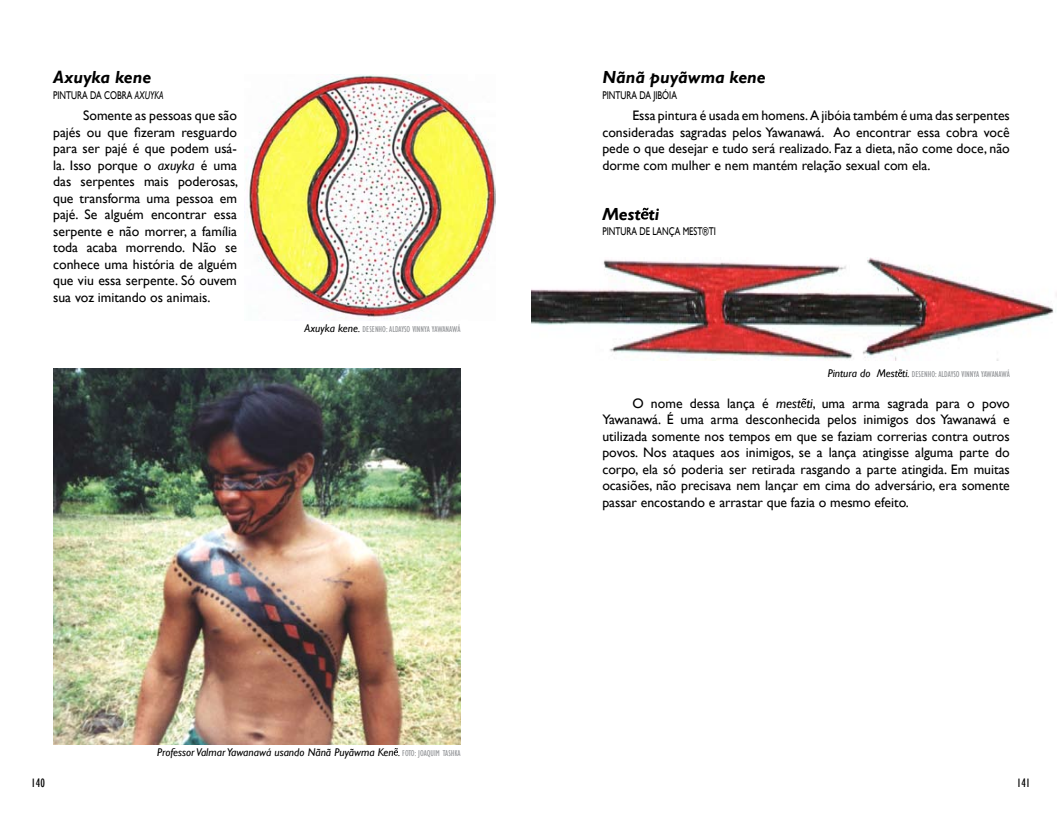
<style>
.page{position:relative;width:1063px;height:815px;background:#fff}
.page>*{position:absolute;margin:0;border:0;box-sizing:border-box;transform-origin:0 0}
.t1{font:italic 700 17.5px "Gill Sans";color:#000}
.t2{font:13.75px/16.5px "Gill Sans";color:#000;text-align:justify}
.t3{font:condensed 12.5px "Gill Sans";color:#000}
.t4{font:italic 11.25px "Gill Sans";color:#000}
.t5{font:11.25px "Gill Sans";color:#000;scale:.75 1}
.t6{font:italic 11.25px "Gill Sans";color:#000;scale:.75 1}
.t7{font:condensed 8.75px "Gill Sans";color:#939598}
.s1{font-style:italic}
.s2{font-style:italic;font-stretch:normal;font-size:11.25px;color:#000}
.s3{font-style:normal;font-stretch:condensed;font-size:8.75px;color:#939598}
</style>
<div class="page">
<svg style="left:641px;top:208px;width:8px;height:12px"></svg>
<img style="left:53px;top:368px;width:408px;height:376px">
<img style="left:244px;top:75px;width:251px;height:244px">
<img style="left:531px;top:257px;width:523px;height:103px">
<svg style="left:801px;top:398px;width:5px;height:10px"></svg>
<svg style="left:898px;top:369px;width:4px;height:8px"></svg>
<svg style="left:394px;top:748px;width:4px;height:8px"></svg>
<p class="t1" style="left:53px;top:67px;width:100px">Axuyka kene</p>
<p class="t5" style="left:53px;top:88px;width:8px">pintura</p>
<p class="t5" style="left:90px;top:88px;width:27px">da cobra</p>
<p class="t6" style="left:135px;top:88px;width:8px">axuyka</p>
<p class="t2" style="left:53px;top:107px;width:187px;text-indent:30px">Somente as pessoas que são pajés ou que fizeram resguardo para ser pajé é que podem usá&shy;la. Isso porque o <span class="s1">axuyka</span> é uma das serpentes mais poderosas, que transforma uma pessoa em pajé. Se alguém encontrar essa serpente e não morrer, a família toda acaba morrendo. Não se conhece uma história de alguém que viu essa serpente. Só ouvem sua voz imitando os animais.</p>
<p class="t7" style="left:305px;top:323px;width:158px"><span class="s2">Axuyka kene.</span> DESENHO: ALDAYSO VINNYA YAWANAWÁ</p>
<p class="t4" style="left:157px;top:745px;width:305px">Professor Valmar Yawanawá usando Nãnã Puyãwma Ken . <span class="s3">FOTO: JOAQUIM TASHKA</span></p>
<p class="t1" style="left:602px;top:67px;width:165px">Nãnã puyãwma kene</p>
<p class="t5" style="left:602px;top:88px;width:8px">pintura</p>
<p class="t5" style="left:640px;top:88px;width:46px">da jibóia</p>
<p class="t2" style="left:602px;top:107px;width:409px;text-indent:30px">Essa pintura é usada em homens. A jibóia também é uma das serpentes consideradas sagradas pelos Yawanawá. Ao encontrar essa cobra você pede o que desejar e tudo será realizado. Faz a dieta, não come doce, não dorme com mulher e nem mantém relação sexual com ela.</p>
<p class="t1" style="left:602px;top:203px;width:59px">Mest ti</p>
<p class="t5" style="left:602px;top:225px;width:8px">pintura</p>
<p class="t5" style="left:640px;top:225px;width:65px">de lançamest</p>
<p class="t5" style="left:702px;top:225px;width:14px">®ti</p>
<p class="t7" style="left:828px;top:369px;width:184px"><span class="s2">Pintura do Mest ti.</span> DESENHO: ALDAYSO VINNYA YAWANAWÁ</p>
<p class="t2" style="left:602px;top:395px;width:409px;text-indent:30px">O nome dessa lança é <span class="s1">mest ti</span>, uma arma sagrada para o povo Yawanawá. É uma arma desconhecida pelos inimigos dos Yawanawá e utilizada somente nos tempos em que se faziam correrias contra outros povos. Nos ataques aos inimigos, se a lança atingisse alguma parte do corpo, ela só poderia ser retirada rasgando a parte atingida. Em muitas ocasiões, não precisava nem lançar em cima do adversário, era somente passar encostando e arrastar que fazia o mesmo efeito.</p>
<p class="t3" style="left:31px;top:776px;width:15px">140</p>
<p class="t3" style="left:1017px;top:776px;width:15px">141</p>
</div>
